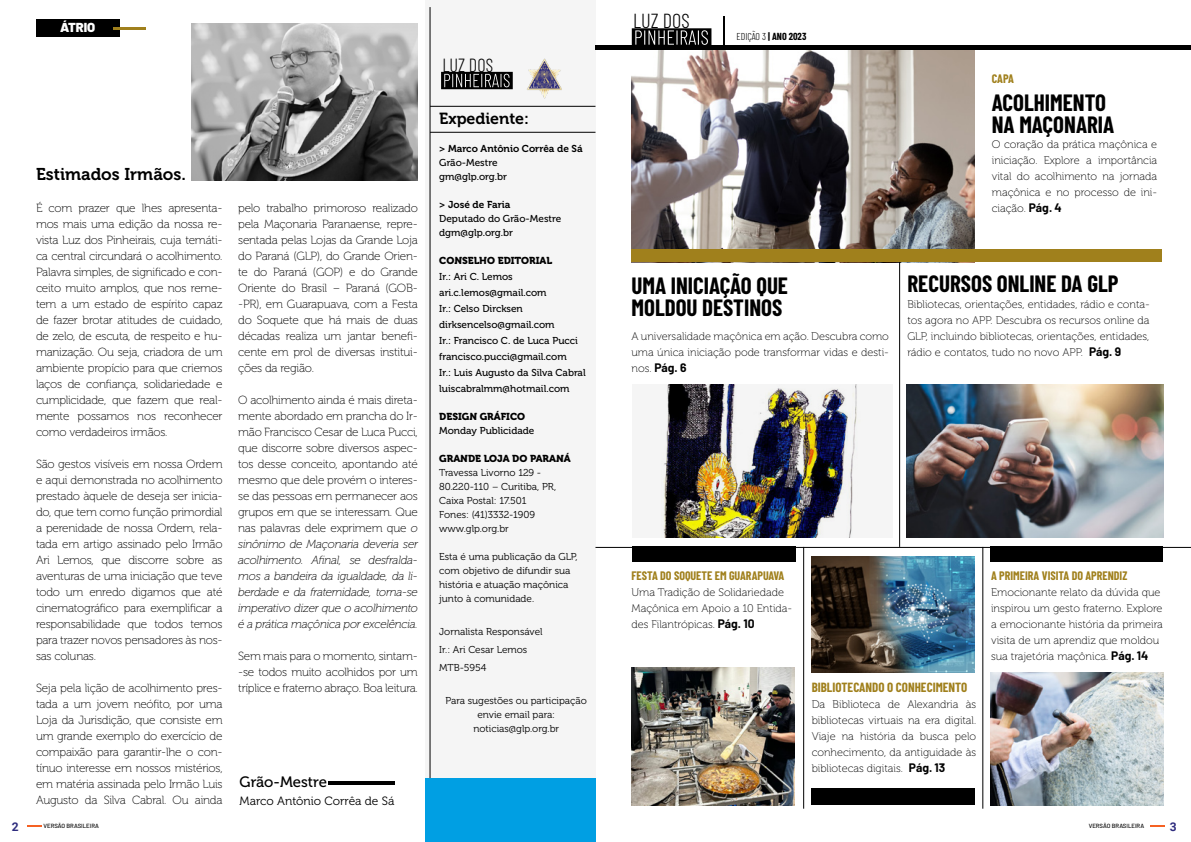
<style>
.page{position:relative;width:1191px;height:842px;background:#fff}
.page>*{position:absolute;margin:0;border:0;box-sizing:border-box;transform-origin:0 0}
.t1{font:700 23px/21.6px "Barlow Condensed";color:#000}
.t2{font:300 20.3px "Barlow Condensed";color:#000}
.t3{font:300 19px "Barlow Condensed";color:#000;scale:.96 1}
.t4{font:17px "Museo 700";color:#000}
.t5{font:16px "Museo 700";color:#000}
.t6{font:15px "Museo 500";color:#000}
.t7{font:700 13px "Barlow Condensed";color:#a0801c}
.t8{font:900 13px "Barlow";color:#fff}
.t9{font:700 12px "Barlow Condensed";color:#a0801c}
.t10{font:12px "Museo 300";color:#000}
.t11{font:700 12px "Barlow";color:#000}
.t12{font:700 12px "Roboto";color:#2e2c7e}
.t13{font:11.8px/16px "Museo 100";letter-spacing:-.02em;color:#000;text-align:justify}
.t14{font:11px/16px "Museo 100";color:#000}
.t15{font:10px/14px "Museo 300";color:#000}
.t16{font:10px/16px "Museo 500";color:#000}
.t17{font:10px "Museo 900";color:#000}
.t18{font:10px "Museo 700";color:#000}
.t19{font:700 10px "Barlow Condensed";color:#000}
.t20{font:500 6px "Barlow";color:#000}
.s1{font-style:italic}
.s2{font-weight:300}
.s3{font-family:"Barlow";font-weight:700;font-size:12px}
.s4{font-family:"Museo 100";font-weight:400;font-size:11px}
</style>
<div class="page">
<svg style="left:27px;top:826px;width:14px;height:1px"></svg>
<svg style="left:1150px;top:826px;width:14px;height:1px"></svg>
<img style="left:990px;top:672px;width:173px;height:134px">
<div style="left:425px;top:0;width:170px;height:842px;background:#f5f5f5"></div>
<div style="left:36px;top:19px;width:83px;height:17px;background:#000"></div>
<hr style="left:113px;top:27px;width:32px;height:2px;background:#a0801c">
<hr style="left:429px;top:7px;width:1px;height:814px;background:#000">
<hr style="left:430px;top:132px;width:165px;height:1px;background:#000">
<hr style="left:430px;top:106px;width:165px;height:1px;background:#000">
<hr style="left:328px;top:781px;width:66px;height:3px;background:#000">
<div style="left:425px;top:778px;width:170px;height:64px;background:#009fe3"></div>
<svg style="left:441px;top:72px;width:72px;height:17px"></svg>
<img style="left:527px;top:58px;width:35px;height:41px">
<img style="left:191px;top:24px;width:227px;height:156px">
<img style="left:631px;top:50px;width:343px;height:200px">
<div style="left:595px;top:45px;width:596px;height:5px;background:#000"></div>
<svg style="left:632px;top:28px;width:79px;height:17px"></svg>
<hr style="left:723px;top:16px;width:1px;height:34px;background:#000">
<div style="left:631px;top:250px;width:531px;height:12px;background:#a0801c"></div>
<hr style="left:803px;top:547px;width:1px;height:262px;background:#000">
<hr style="left:982px;top:547px;width:1px;height:262px;background:#000">
<hr style="left:899px;top:262px;width:1px;height:285px;background:#000">
<img style="left:906px;top:384px;width:257px;height:153px">
<div style="left:989px;top:547px;width:173px;height:15px;background:#000"></div>
<div style="left:811px;top:788px;width:163px;height:16px;background:#000"></div>
<div style="left:632px;top:547px;width:163px;height:15px;background:#000"></div>
<hr style="left:595px;top:547px;width:596px;height:1px;background:#000">
<img style="left:631px;top:668px;width:163px;height:138px">
<img style="left:811px;top:556px;width:163px;height:117px">
<img style="left:661px;top:385px;width:202px;height:153px">
<p class="t8" style="left:60px;top:18px;width:37px">ÁTRIO</p>
<h3 class="t4" style="left:36px;top:165px;width:151px">Estimados Irmãos.</h3>
<p class="t13" style="left:36px;top:200px;width:188px">É com prazer que lhes apresenta&shy;mos mais uma edição da nossa re&shy;vista Luz dos Pinheirais, cuja temáti&shy;ca central circundará o acolhimento.<br>Palavra simples, de significado e con&shy;ceito muito amplos, que nos reme&shy;tem a um estado de espírito capaz de fazer brotar atitudes de cuidado, de zelo, de escuta, de respeito e hu&shy;manização. Ou seja, criadora de um ambiente propício para que criemos laços de confiança, solidariedade e cumplicidade, que fazem que real&shy;mente possamos nos reconhecer como verdadeiros irmãos.</p>
<p class="t13" style="left:36px;top:456px;width:188px">São gestos visíveis em nossa Ordem e aqui demonstrada no acolhimento prestado àquele de deseja ser inicia&shy;do, que tem como função primordial a perenidade de nossa Ordem, rela&shy;tada em artigo assinado pelo Irmão Ari Lemos, que discorre sobre as aventuras de uma iniciação que teve todo um enredo digamos que até cinematográfico para exemplificar a responsabilidade que todos temos para trazer novos pensadores às nos&shy;sas colunas.</p>
<p class="t13" style="left:36px;top:680px;width:188px">Seja pela lição de acolhimento pres&shy;tada a um jovem neófito, por uma Loja da Jurisdição, que consiste em um grande exemplo do exercício de compaixão para garantir-lhe o con&shy;tínuo interesse em nossos mistérios, em matéria assinada pelo Irmão Luis Augusto da Silva Cabral. Ou ainda</p>
<p class="t13" style="left:238px;top:200px;width:181px">pelo trabalho primoroso realizado pela Maçonaria Paranaense, repre&shy;sentada pelas Lojas da Grande Loja do Paraná (GLP), do Grande Orien&shy;te do Paraná (GOP) e do Grande Oriente do Brasil – Paraná (GOB--PR), em Guarapuava, com a Festa do Soquete que há mais de duas décadas realiza um jantar benefi&shy;cente em prol de diversas institui&shy;ções da região.</p>
<p class="t13" style="left:238px;top:392px;width:181px">O acolhimento ainda é mais direta&shy;mente abordado em prancha do Ir&shy;mão Francisco Cesar de Luca Pucci, que discorre sobre diversos aspec&shy;tos desse conceito, apontando até mesmo que dele provém o interes&shy;se das pessoas em permanecer aos grupos em que se interessam. Que nas palavras dele exprimem que <span class="s1">o sinônimo de Maçonaria deveria ser acolhimento. Afinal, se desfralda&shy;mos a bandeira da igualdade, da li&shy;berdade e da fraternidade, torna-se imperativo dizer que o acolhimento é a prática maçônica por excelência.</span></p>
<p class="t13" style="left:238px;top:648px;width:181px">Sem mais para o momento, sintam--se todos muito acolhidos por um tríplice e fraterno abraço. Boa leitura.</p>
<p class="t6" style="left:240px;top:773px;width:89px">Grão-Mestre</p>
<p class="t10" style="left:240px;top:794px;width:156px">Marco Antônio Corrêa de Sá</p>
<h3 class="t3" style="left:442px;top:52px;width:54px">LUZ DOS</h3>
<h3 class="t5" style="left:439px;top:110px;width:91px">Expediente:</h3>
<p class="t18" style="left:439px;top:143px;width:145px">&gt; Marco Antônio Corrêa de Sá</p>
<p class="t16" style="left:439px;top:156px;width:69px;line-height:14px">Grão-Mestre gm@glp.org.br</p>
<p class="t18" style="left:439px;top:199px;width:73px">&gt; José de Faria</p>
<p class="t16" style="left:439px;top:212px;width:123px;line-height:14px">Deputado do Grão-Mestre dgm@glp.org.br</p>
<p class="t17" style="left:439px;top:255px;width:114px">CONSELHO EDITORIAL</p>
<p class="t16" style="left:439px;top:269px;width:148px">Ir.: Ari C. Lemos ari.c.lemos@gmail.com<br>Ir.: Celso Dircksen dirksencelso@gmail.com<br>Ir.: Francisco C. de Luca Pucci francisco.pucci@gmail.com<br>Ir.: Luis Augusto da Silva Cabral luiscabralmm@hotmail.com</p>
<p class="t17" style="left:439px;top:411px;width:87px">DESIGN GRÁFICO</p>
<p class="t16" style="left:439px;top:423px;width:97px">Monday Publicidade</p>
<p class="t17" style="left:439px;top:453px;width:133px">GRANDE LOJA DO PARANÁ</p>
<p class="t15" style="left:439px;top:466px;width:118px">Travessa Livorno 129 -<br>80.220-110 – Curitiba, PR,<br>Caixa Postal: 17.501<br>Fones: (41)3332-1909 www.glp.org.br</p>
<p class="t15" style="left:439px;top:550px;width:140px">Esta é uma publicação da GLP, com objetivo de difundir sua história e atuação maçônica junto à comunidade.</p>
<p class="t15" style="left:439px;top:622px;width:105px;line-height:18.4px">Jornalista Responsável<br>Ir.: Ari Cesar Lemos<br>MTB-5954</p>
<p class="t15" style="left:445px;top:693px;width:143px;text-align:center">Para sugestões ou participação envie email para: noticias@glp.org.br</p>
<h2 class="t2" style="left:633px;top:7px;width:58px">LUZ DOS</h2>
<p class="t19" style="left:736px;top:30px;width:71px"><span class="s2">EDIÇÃO 3</span> | ANO 2023</p>
<p class="t9" style="left:991px;top:71px;width:24px">CAPA</p>
<h1 class="t1" style="left:991px;top:91px;width:124px">ACOLHIMENTO<br>NA MAÇONARIA</h1>
<p class="t14" style="left:991px;top:136px;width:167px;text-align:justify">O coração da prática maçônica e iniciação. Explore a importância vital do acolhimento na jornada maçônica e no processo de ini&shy;ciação. <span class="s3">Pág. 4</span></p>
<h1 class="t1" style="left:631px;top:274px;width:158px">UMA INICIAÇÃO QUE<br>MOLDOU DESTINOS</h1>
<p class="t14" style="left:631px;top:328px;width:259px">A universalidade maçônica em ação. Descubra como uma única iniciação pode transformar vidas e desti-</p>
<p class="t11" style="left:631px;top:359px;width:57px"><span class="s4">nos.</span> Pág. 6</p>
<h1 class="t1" style="left:907px;top:271px;width:213px">RECURSOS ONLINE DA GLP</h1>
<p class="t14" style="left:907px;top:296px;width:244px;text-align:justify">Bibliotecas, orientações, entidades, rádio e conta&shy;tos agora no APP. Descubra os recursos online da GLP, incluindo bibliotecas, orientações, entidades, rádio e contatos, tudo no novo APP. <span class="s3">Pág. 9</span></p>
<p class="t9" style="left:631px;top:567px;width:154px">FESTA DO SOQUETE EM GUARAPUAVA</p>
<p class="t14" style="left:631px;top:584px;width:162px">Uma Tradição de Solidariedade<br>Maçônica em Apoio a 10 Entida&shy;des Filantrópicas. <span class="s3">Pág. 10</span></p>
<p class="t9" style="left:991px;top:567px;width:138px">A PRIMEIRA VISITA DO APRENDIZ</p>
<p class="t14" style="left:991px;top:584px;width:173px">Emocionante relato da dúvida que inspirou um gesto fraterno. Explore a emocionante história da primeira visita de um aprendiz que moldou sua trajetória maçônica. <span class="s3">Pág. 14</span></p>
<p class="t7" style="left:811px;top:678px;width:157px">BIBLIOTECANDO O CONHECIMENTO</p>
<p class="t14" style="left:811px;top:696px;width:166px;text-align:justify">Da Biblioteca de Alexandria às bibliotecas virtuais na era digital.<br>Viaje na história da busca pelo conhecimento, da antiguidade às bibliotecas digitais. <span class="s3">Pág. 13</span></p>
<p class="t12" style="left:12px;top:818px;width:8px">2</p>
<p class="t20" style="left:44px;top:822px;width:57px">VERSÃO BRASILEIRA</p>
<p class="t20" style="left:1088px;top:822px;width:57px">VERSÃO BRASILEIRA</p>
<p class="t12" style="left:1170px;top:818px;width:8px">3</p>
</div>
